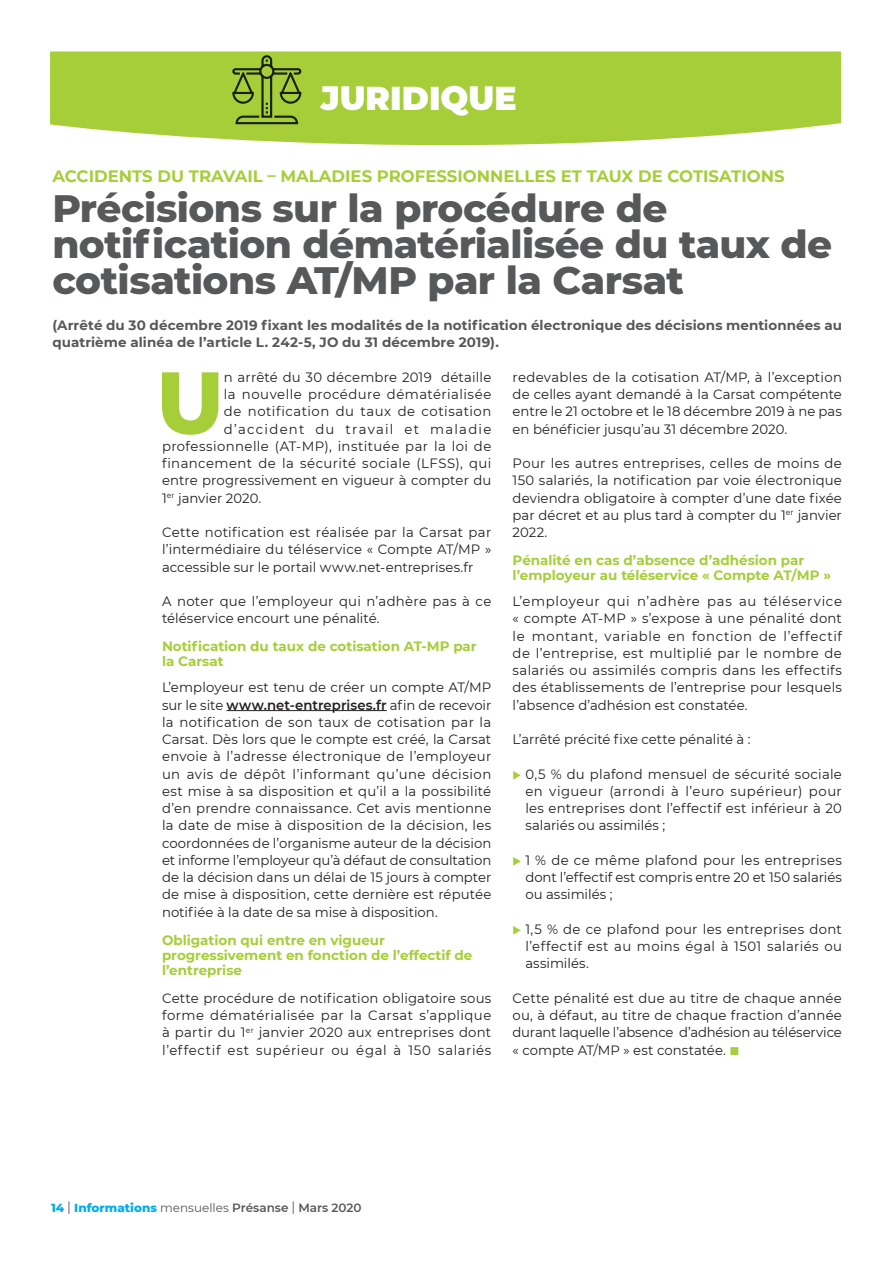
<style>
.page{position:relative;width:893px;height:1263px;background:#fff}
.page>*{position:absolute;margin:0;border:0;box-sizing:border-box;transform-origin:0 0}
.Article_1er_paragrap{font:800 87.45px "Montserrat";color:#a6ce39}
.Titre{font:800 39px/36px "Montserrat";letter-spacing:-.015em;color:#57585a}
.t1{font:900 33px "Montserrat";color:#fff}
.SurtitreJur{font:700 16.5px "Montserrat";color:#a6ce39}
.Article_Paragraphes{font:13.5px/17.2px "Montserrat";letter-spacing:.005em;color:#231f20;text-align:justify}
.Article_Intertitre_g{font:700 13.5px/15px "Montserrat";color:#a6ce39}
.Chapô_horizontal{font:700 13.5px/17.2px "Montserrat";letter-spacing:.005em;color:#57585a}
.Article_1er_paragrap-2{font:13.5px "Montserrat";letter-spacing:.03em;color:#231f20}
.Article_1er_paragrap-3{font:13.5px "Montserrat";letter-spacing:.01em;color:#231f20}
.Article_1er_paragrap-4{font:13.5px "Montserrat";letter-spacing:.095em;color:#231f20}
.Article_1er_paragrap-5{font:13.5px "Montserrat";color:#231f20}
.t2{font:600 12px "Montserrat";color:#57585a}
.s1{font-weight:600}
.s2{color:#a6ce39}
.s3{font-weight:800;color:#00aeef}
.s4{font-weight:400;font-size:16.8px}
.s5{font-weight:400}
</style>
<div class="page">
<svg style="left:50px;top:52px;width:791px;height:93px;background:#acd148"></svg>
<svg style="left:231px;top:54px;width:71px;height:71px;background:#83a52d"></svg>
<hr style="left:226px;top:710px;width:161px;height:1px;background:#231f20">
<h3 class="t1" style="left:321px;top:73px;width:197px">JURIDIQUE</h3>
<p class="SurtitreJur" style="left:52px;top:164px;width:734px">ACCIDENTS DU TRAVAIL – MALADIES PROFESSIONNELLES ET TAUX DE COTISATIONS</p>
<p class="Titre" style="left:52px;top:188px;width:781px">Précisions sur la procédure de notification dématérialisée du taux de cotisations AT/MP par la Carsat</p>
<p class="Chapô_horizontal" style="left:52px;top:316px;width:791px">(Arrêté du 30 décembre 2019 fixant les modalités de la notification électronique des décisions mentionnées au quatrième alinéa de l’article L. 242-5, JO du 31 décembre 2019).</p>
<p class="Article_1er_paragrap" style="left:157px;top:338px;width:69px">U</p>
<p class="Article_1er_paragrap-3" style="left:224px;top:368px;width:269px">n arrêté du 30 décembre 2019 détaille</p>
<p class="Article_1er_paragrap-2" style="left:224px;top:385px;width:269px">la nouvelle procédure dématérialisée</p>
<p class="Article_1er_paragrap-2" style="left:224px;top:402px;width:269px">de notification du taux de cotisation</p>
<p class="Article_1er_paragrap-4" style="left:224px;top:419px;width:269px">d’accident du travail et maladie</p>
<p class="Article_1er_paragrap-2" style="left:162px;top:437px;width:331px">professionnelle (AT-MP), instituée par la loi de</p>
<p class="Article_1er_paragrap-2" style="left:162px;top:454px;width:331px">financement de la sécurité sociale (LFSS), qui</p>
<p class="Article_1er_paragrap-3" style="left:162px;top:471px;width:331px">entre progressivement en vigueur à compter du</p>
<p class="Article_1er_paragrap-5" style="left:162px;top:488px;width:101px">1<sup>er</sup> janvier 2020.</p>
<p class="Article_Paragraphes" style="left:162px;top:523px;width:331px">Cette notification est réalisée par la Carsat par l’intermédiaire du téléservice « Compte AT/MP » accessible sur le portail www.net-entreprises.fr</p>
<p class="Article_Paragraphes" style="left:162px;top:592px;width:331px">A noter que l’employeur qui n’adhère pas à ce téléservice encourt une pénalité.</p>
<p class="Article_Intertitre_g" style="left:162px;top:638px;width:316px">Notification du taux de cotisation AT-MP par la Carsat</p>
<p class="Article_Paragraphes" style="left:162px;top:678px;width:331px">L’employeur est tenu de créer un compte AT/MP sur le site <span class="s1">www.net-entreprises.fr</span> afin de recevoir la notification de son taux de cotisation par la Carsat. Dès lors que le compte est créé, la Carsat envoie à l’adresse électronique de l’employeur un avis de dépôt l’informant qu’une décision est mise à sa disposition et qu’il a la possibilité d’en prendre connaissance. Cet avis mentionne la date de mise à disposition de la décision, les coordonnées de l’organisme auteur de la décision et informe l’employeur qu’à défaut de consultation de la décision dans un délai de 15 jours à compter de mise à disposition, cette dernière est réputée notifiée à la date de sa mise à disposition.</p>
<p class="Article_Intertitre_g" style="left:162px;top:931px;width:312px">Obligation qui entre en vigueur progressivement en fonction de l’effectif de l’entreprise</p>
<p class="Article_Paragraphes" style="left:162px;top:989px;width:331px">Cette procédure de notification obligatoire sous forme dématérialisée par la Carsat s’applique à partir du 1<sup>er</sup> janvier 2020 aux entreprises dont l’effectif est supérieur ou égal à 150 salariés</p>
<p class="Article_Paragraphes" style="left:513px;top:368px;width:331px">redevables de la cotisation AT/MP, à l’exception de celles ayant demandé à la Carsat compétente entre le 21 octobre et le 18 décembre 2019 à ne pas en bénéficier jusqu’au 31 décembre 2020.</p>
<p class="Article_Paragraphes" style="left:513px;top:454px;width:331px">Pour les autres entreprises, celles de moins de 150 salariés, la notification par voie électronique deviendra obligatoire à compter d’une date fixée par décret et au plus tard à compter du 1<sup>er</sup> janvier 2022.</p>
<p class="Article_Intertitre_g" style="left:513px;top:552px;width:320px">Pénalité en cas d’absence d’adhésion par l’employeur au téléservice « Compte AT/MP »</p>
<p class="Article_Paragraphes" style="left:513px;top:592px;width:331px">L’employeur qui n’adhère pas au téléservice « compte AT-MP » s’expose à une pénalité dont le montant, variable en fonction de l’effectif de l’entreprise, est multiplié par le nombre de salariés ou assimilés compris dans les effectifs des établissements de l’entreprise pour lesquels l’absence d’adhésion est constatée.</p>
<p class="Article_Paragraphes" style="left:513px;top:730px;width:240px">L’arrêté précité fixe cette pénalité à :</p>
<p class="Article_Paragraphes" style="left:525px;top:765px;width:318px;text-indent:-13px"><span class="s2">◆</span> 0,5 % du plafond mensuel de sécurité sociale en vigueur (arrondi à l’euro supérieur) pour les entreprises dont l’effectif est inférieur à 20 salariés ou assimilés ;</p>
<p class="Article_Paragraphes" style="left:525px;top:851px;width:318px;text-indent:-13px"><span class="s2">◆</span> 1 % de ce même plafond pour les entreprises dont l’effectif est compris entre 20 et 150 salariés ou assimilés ;</p>
<p class="Article_Paragraphes" style="left:525px;top:920px;width:318px;text-indent:-13px"><span class="s2">◆</span> 1,5 % de ce plafond pour les entreprises dont l’effectif est au moins égal à 1501 salariés ou assimilés.</p>
<p class="Article_Paragraphes" style="left:513px;top:989px;width:331px">Cette pénalité est due au titre de chaque année ou, à défaut, au titre de chaque fraction d’année durant laquelle l’absence d’adhésion au téléservice « compte AT/MP » est constatée. <span class="s2">■</span></p>
<p class="t2" style="left:51px;top:1199px;width:312px"><span class="s3">14</span> <span class="s4">l</span> <span class="s3">Informations</span> <span class="s5">mensuelles</span> Présanse <span class="s4">l</span> Mars 2020</p>
</div>
